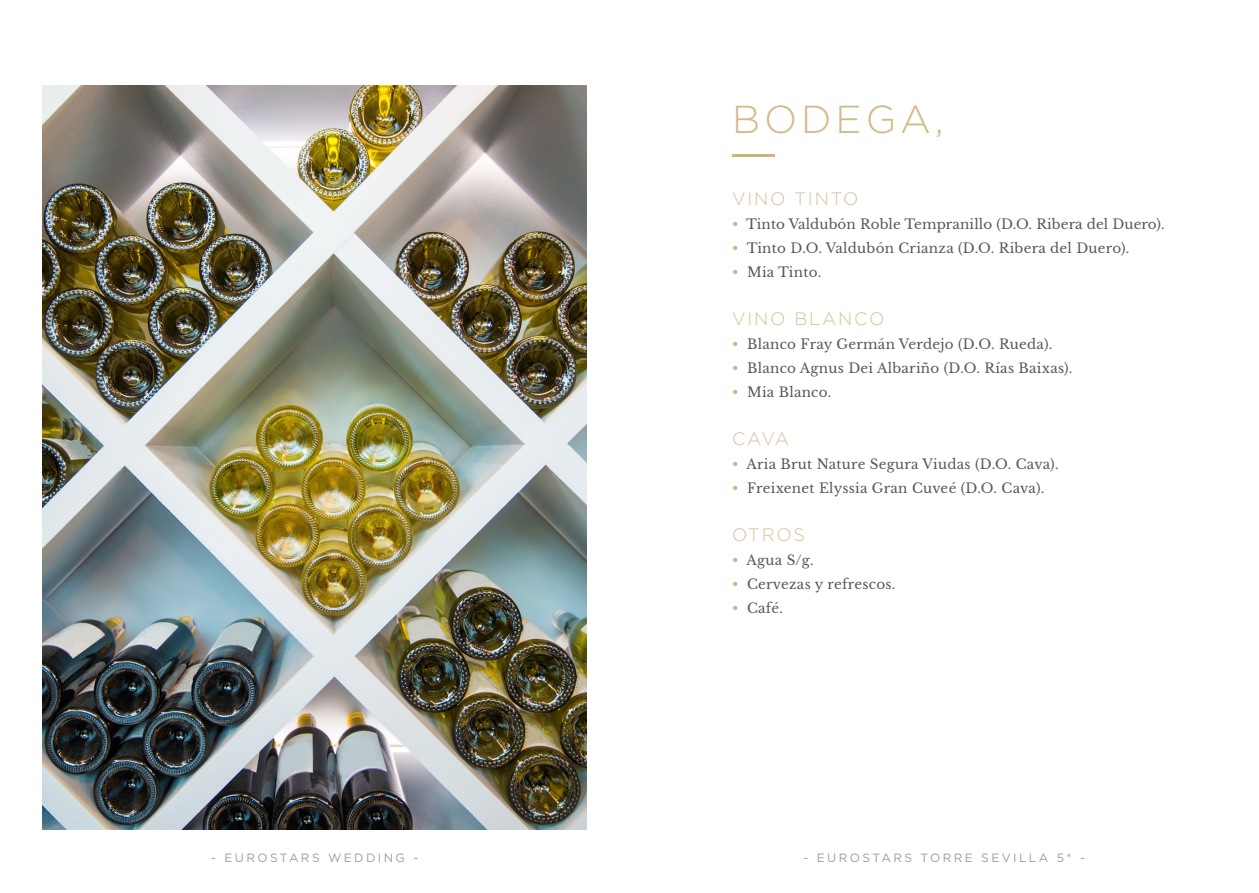
<style>
.page{position:relative;width:1259px;height:893px;background:#fff}
.page>*{position:absolute;margin:0;border:0;box-sizing:border-box;transform-origin:0 0}
.t1{font:300 39px "Gotham";letter-spacing:.1em;color:#d3ba8a}
.t2{font:300 18px "Gotham";letter-spacing:.1em;color:#d7c197}
.t3{font:13.5px "Libre Baskerville";letter-spacing:.02em;color:#575756}
.t4{font:12px "Gotham";letter-spacing:.2em;color:#9d9d9c}
.s1{color:#ceb37d}
</style>
<div class="page">
<img style="left:43px;top:85px;width:544px;height:744px">
<hr style="left:732px;top:155px;width:42px;height:2px;background:#ceb37d">
<h1 class="t1" style="left:732px;top:95px;width:213px">BODEGA,</h1>
<h2 class="t2" style="left:732px;top:187px;width:128px">VINO TINTO</h2>
<p class="t3" style="left:732px;top:216px;width:434px"><span class="s1">•</span> Tinto Valdubón Roble Tempranillo (D.O. Ribera del Duero).</p>
<p class="t3" style="left:732px;top:240px;width:399px"><span class="s1">•</span> Tinto D.O. Valdubón Crianza (D.O. Ribera del Duero).</p>
<p class="t3" style="left:732px;top:264px;width:91px"><span class="s1">•</span> Mia Tinto.</p>
<h2 class="t2" style="left:732px;top:307px;width:154px">VINO BLANCO</h2>
<p class="t3" style="left:732px;top:336px;width:322px"><span class="s1">•</span> Blanco Fray Germán Verdejo (D.O. Rueda).</p>
<p class="t3" style="left:732px;top:360px;width:342px"><span class="s1">•</span> Blanco Agnus Dei Albariño (D.O. Rías Baixas).</p>
<p class="t3" style="left:732px;top:384px;width:101px"><span class="s1">•</span> Mia Blanco.</p>
<h2 class="t2" style="left:732px;top:427px;width:59px">CAVA</h2>
<p class="t3" style="left:732px;top:456px;width:328px"><span class="s1">•</span> Aria Brut Nature Segura Viudas (D.O. Cava).</p>
<p class="t3" style="left:732px;top:480px;width:314px"><span class="s1">•</span> Freixenet Elyssia Gran Cuveé (D.O. Cava).</p>
<h2 class="t2" style="left:732px;top:523px;width:74px">OTROS</h2>
<p class="t3" style="left:732px;top:552px;width:83px"><span class="s1">•</span> Agua S/g.</p>
<p class="t3" style="left:732px;top:576px;width:165px"><span class="s1">•</span> Cervezas y refrescos.</p>
<p class="t3" style="left:732px;top:600px;width:53px"><span class="s1">•</span> Café.</p>
<p class="t4" style="left:211px;top:850px;width:209px">- EUROSTARS WEDDING -</p>
<p class="t4" style="left:803px;top:850px;width:283px">- EUROSTARS TORRE SEVILLA 5* -</p>
</div>
